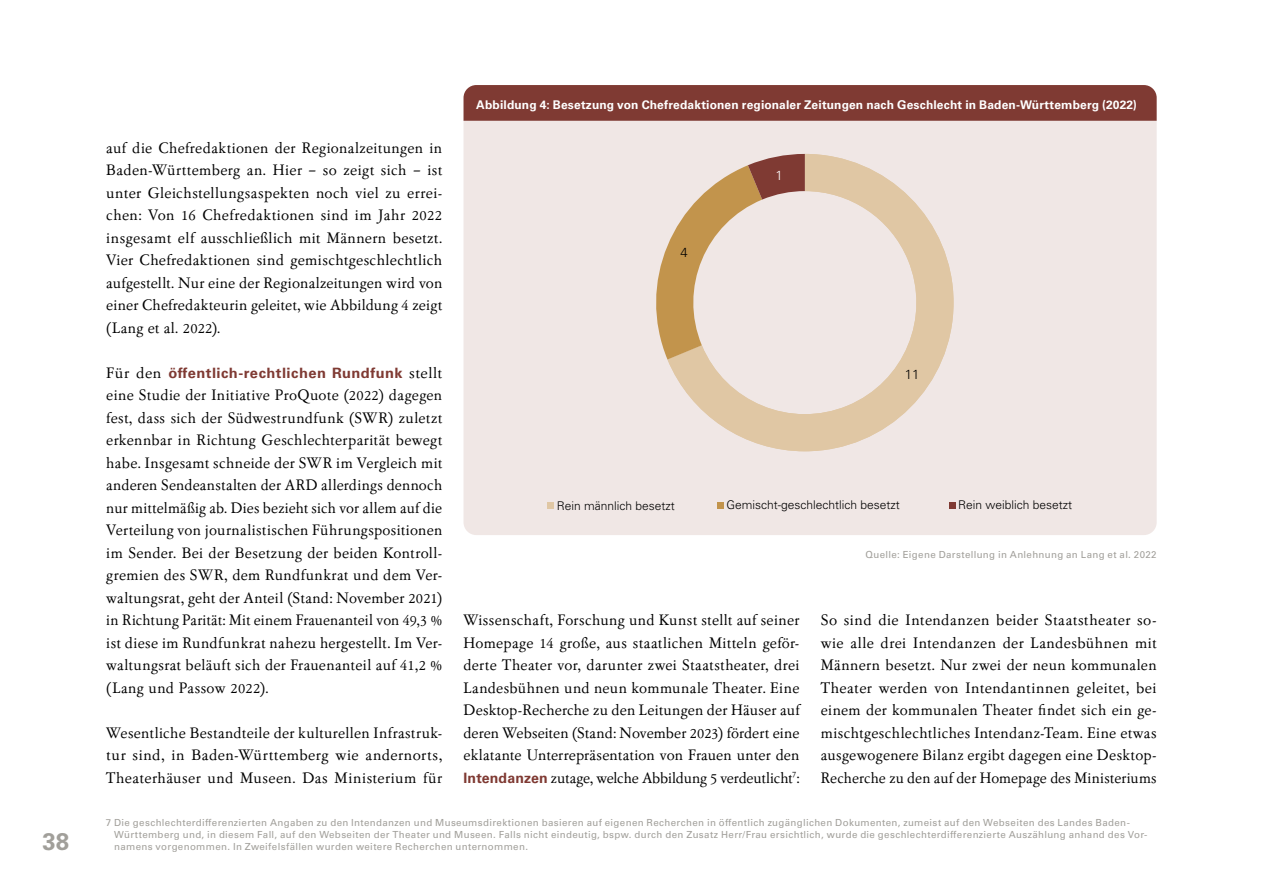
<style>
.page{position:relative;width:1263px;height:893px;background:#fff}
.page>*{position:absolute;margin:0;border:0;box-sizing:border-box;transform-origin:0 0}
.t1{font:700 24px "Univers LT Pro 65";color:#a19f9a}
.t2{font:15.75px/22.5px "Garamont Amst SB";letter-spacing:.015em;color:#000;text-align:justify}
.t3{font:700 14.25px "Univers LT Pro 65";letter-spacing:.03em;color:#7f3a33}
.t4{font:300 13.2px "Univers LT Pro 45";color:#000}
.t5{font:300 13.2px "Univers LT Pro 45";color:#fff}
.t6{font:700 12px "Univers LT Pro 65";letter-spacing:.01em;color:#fff}
.t7{font:300 12px "Univers LT Pro 45";color:#000}
.t8{font:9.75px/12px "Univers LT Pro 55 Roman";letter-spacing:.035em;color:#a19f9a}
.s1{font-family:"Garamont Amst SB";font-weight:400;font-size:15.75px;color:#000}
.s2{font-family:"Univers LT Pro 65";font-weight:700;font-size:14.25px;color:#7f3a33}
</style>
<div class="page">
<div style="left:463px;top:121px;width:694px;height:414px;background:#f0e7e5"></div>
<div style="left:463px;top:85px;width:694px;height:36px;background:#7f3a33"></div>
<svg style="left:548px;top:502px;width:6px;height:6px"></svg>
<svg style="left:717px;top:502px;width:6px;height:6px"></svg>
<svg style="left:950px;top:502px;width:6px;height:6px"></svg>
<svg style="left:667px;top:154px;width:286px;height:297px;background:#eadbcd"></svg>
<svg style="left:636px;top:154px;width:169px;height:205px;background:#dfcbb9"></svg>
<h1 class="t1" style="left:43px;top:825px;width:28px">38</h1>
<p class="t2" style="left:106px;top:137px;width:337px">auf die Chefredaktionen der Regionalzeitungen in Baden-Württemberg an. Hier – so zeigt sich – ist unter Gleichstellungsaspekten noch viel zu errei&shy;chen: Von 16 Chefredaktionen sind im Jahr 2022 insgesamt elf ausschließlich mit Männern besetzt.<br>Vier Chefredaktionen sind gemischtgeschlechtlich aufgestellt. Nur eine der Regionalzeitungen wird von einer Chefredakteurin geleitet, wie Abbildung 4 zeigt (Lang et al. 2022).</p>
<p class="t3" style="left:106px;top:362px;width:337px"><span class="s1">Für den</span> öffentlich-rechtlichen Rundfunk <span class="s1">stellt</span></p>
<p class="t2" style="left:106px;top:384px;width:337px">eine Studie der Initiative ProQuote (2022) dagegen fest, dass sich der Südwestrundfunk (SWR) zuletzt erkennbar in Richtung Geschlechterparität bewegt habe. Insgesamt schneide der SWR im Vergleich mit anderen Sendeanstalten der ARD allerdings dennoch nur mittelmäßig ab. Dies bezieht sich vor allem auf die Verteilung von journalistischen Führungspositionen im Sender. Bei der Besetzung der beiden Kontroll&shy;gremien des SWR, dem Rundfunkrat und dem Ver&shy;waltungsrat, geht der Anteil (Stand: November 2021) in Richtung Parität: Mit einem Frauenanteil von 49,3 % ist diese im Rundfunkrat nahezu hergestellt. Im Ver&shy;waltungsrat beläuft sich der Frauenanteil auf 41,2 % (Lang und Passow 2022).</p>
<p class="t2" style="left:106px;top:722px;width:337px">Wesentliche Bestandteile der kulturellen Infrastruk&shy;tur sind, in Baden-Württemberg wie andernorts, Theaterhäuser und Museen. Das Ministerium für</p>
<p class="t6" style="left:476px;top:96px;width:662px">Abbildung 4: Besetzung von Chefredaktionen regionaler Zeitungen nach Geschlecht in Baden-Württemberg (2022)</p>
<p class="t4" style="left:680px;top:244px;width:9px">4</p>
<p class="t5" style="left:775px;top:166px;width:9px">1</p>
<p class="t4" style="left:905px;top:366px;width:16px">11</p>
<p class="t4" style="left:521px;top:496px;width:131px">Rein männlich besetzt</p>
<p class="t4" style="left:707px;top:496px;width:192px">Gemischt-geschlechtlich besetzt</p>
<p class="t4" style="left:962px;top:496px;width:127px">Rein weiblich besetzt</p>
<p class="t7" style="left:557px;top:497px;width:120px">Rein männlich besetzt</p>
<p class="t7" style="left:726px;top:497px;width:175px">Gemischt-geschlechtlich besetzt</p>
<p class="t7" style="left:958px;top:497px;width:116px">Rein weiblich besetzt</p>
<p class="t8" style="left:865px;top:548px;width:293px">Quelle: Eigene Darstellung in Anlehnung an Lang et al. 2022</p>
<p class="t2" style="left:463px;top:609px;width:337px">Wissenschaft, Forschung und Kunst stellt auf seiner Homepage 14 große, aus staatlichen Mitteln geför&shy;derte Theater vor, darunter zwei Staatstheater, drei Landesbühnen und neun kommunale Theater. Eine Desktop-Recherche zu den Leitungen der Häuser auf deren Webseiten (Stand: November 2023) fördert eine eklatante Unterrepräsentation von Frauen unter den <span class="s2">Intendanzen</span> zutage, welche Abbildung 5 verdeutlicht<sup>7</sup>:</p>
<p class="t2" style="left:821px;top:609px;width:337px">So sind die Intendanzen beider Staatstheater so&shy;wie alle drei Intendanzen der Landesbühnen mit Männern besetzt. Nur zwei der neun kommunalen Theater werden von Intendantinnen geleitet, bei einem der kommunalen Theater findet sich ein ge&shy;mischtgeschlechtliches Intendanz-Team. Eine etwas ausgewogenere Bilanz ergibt dagegen eine Desktop-Recherche zu den auf der Homepage des Ministeriums</p>
<p class="t8" style="left:114px;top:816px;width:1035px;text-indent:-8px">7 Die geschlechterdifferenzierten Angaben zu den Intendanzen und Museumsdirektionen basieren auf eigenen Recherchen in öffentlich zugänglichen Dokumenten, zumeist auf den Webseiten des Landes Baden-<br>Württemberg und, in diesem Fall, auf den Webseiten der Theater und Museen. Falls nicht eindeutig, bspw. durch den Zusatz Herr/Frau ersichtlich, wurde die geschlechterdifferenzierte Auszählung anhand des Vor&shy;namens vorgenommen. In Zweifelsfällen wurden weitere Recherchen unternommen.</p>
</div>
